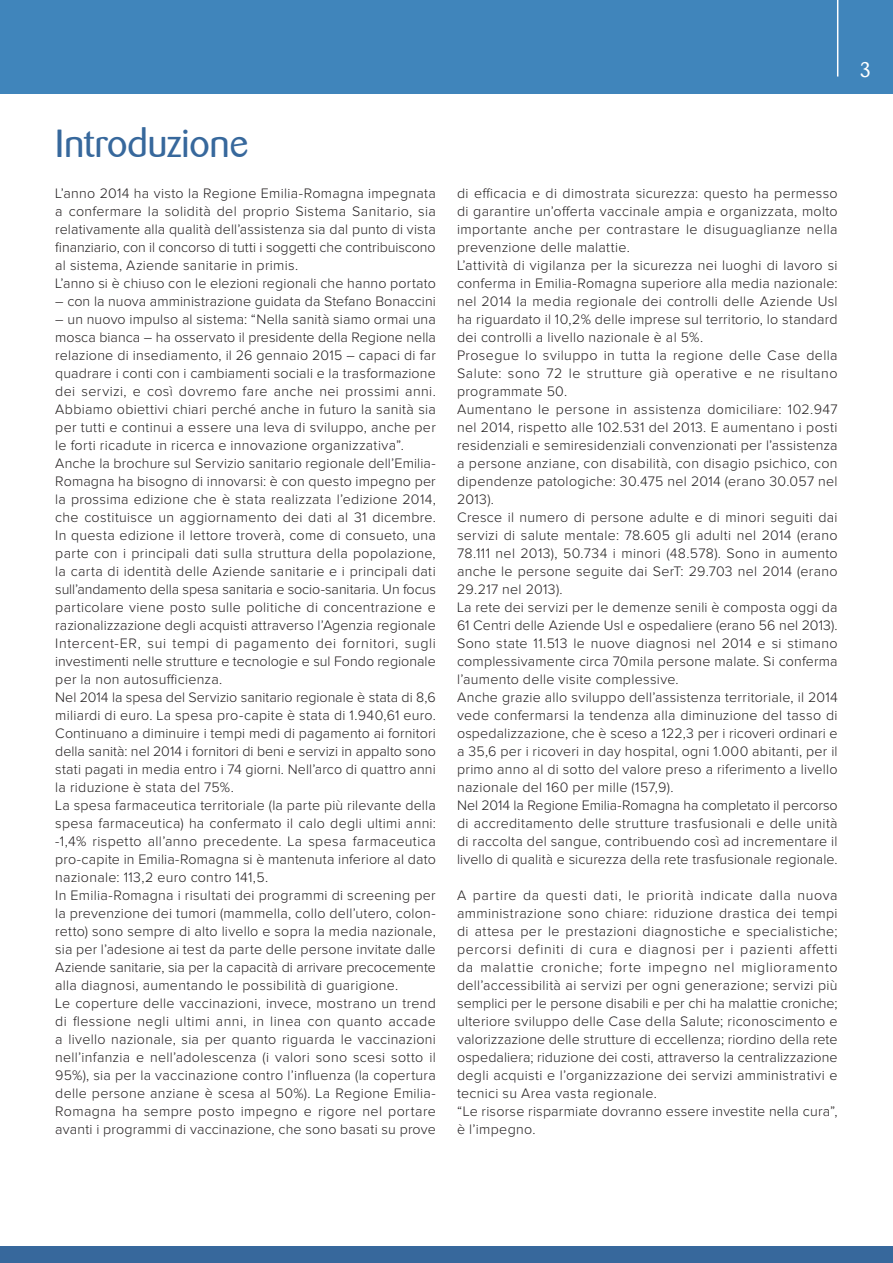
<style>
.page{position:relative;width:893px;height:1263px;background:#fff}
.page>*{position:absolute;margin:0;border:0;box-sizing:border-box;transform-origin:0 0}
.t1{font:39px "Barmeno";letter-spacing:-.005em;color:#37689c}
.t2{font:21px "Barmeno";color:#fff}
.t3{font:300 14.25px/18px "Proxima Nova";letter-spacing:.02em;color:#231f20}
</style>
<div class="page">
<div style="left:0;top:0;width:893px;height:94px;background:#4085bb"></div>
<div style="left:0;top:1246px;width:893px;height:17px;background:#37689c"></div>
<hr style="left:837px;top:0;width:1px;height:77px;background:#fff">
<h1 class="t1" style="left:55px;top:121px;width:195px">Introduzione</h1>
<p class="t3" style="left:55px;top:185px;width:382px">L’anno 2014 ha visto la Regione Emilia-Romagna impegnata a confermare la solidità del proprio Sistema Sanitario, sia relativamente alla qualità dell’assistenza sia dal punto di vista finanziario, con il concorso di tutti i soggetti che contribuiscono al sistema, Aziende sanitarie in primis.<br>L’anno si è chiuso con le elezioni regionali che hanno portato</p>
<p class="t3" style="left:55px;top:293px;width:382px">– con la nuova amministrazione guidata da Stefano Bonaccini</p>
<p class="t3" style="left:55px;top:311px;width:382px">– un nuovo impulso al sistema: “Nella sanità siamo ormai una mosca bianca – ha osservato il presidente della Regione nella relazione di insediamento, il 26 gennaio 2015 – capaci di far quadrare i conti con i cambiamenti sociali e la trasformazione dei servizi, e così dovremo fare anche nei prossimi anni.<br>Abbiamo obiettivi chiari perché anche in futuro la sanità sia per tutti e continui a essere una leva di sviluppo, anche per le forti ricadute in ricerca e innovazione organizzativa”.<br>Anche la brochure sul Servizio sanitario regionale dell’Emilia-Romagna ha bisogno di innovarsi: è con questo impegno per la prossima edizione che è stata realizzata l’edizione 2014, che costituisce un aggiornamento dei dati al 31 dicembre.<br>In questa edizione il lettore troverà, come di consueto, una parte con i principali dati sulla struttura della popolazione, la carta di identità delle Aziende sanitarie e i principali dati sull’andamento della spesa sanitaria e socio-sanitaria. Un focus particolare viene posto sulle politiche di concentrazione e razionalizzazione degli acquisti attraverso l’Agenzia regionale Intercent-ER, sui tempi di pagamento dei fornitori, sugli investimenti nelle strutture e tecnologie e sul Fondo regionale per la non autosufficienza.<br>Nel 2014 la spesa del Servizio sanitario regionale è stata di 8,6 miliardi di euro. La spesa pro-capite è stata di 1.940,61 euro.<br>Continuano a diminuire i tempi medi di pagamento ai fornitori della sanità: nel 2014 i fornitori di beni e servizi in appalto sono stati pagati in media entro i 74 giorni. Nell’arco di quattro anni la riduzione è stata del 75%.<br>La spesa farmaceutica territoriale (la parte più rilevante della spesa farmaceutica) ha confermato il calo degli ultimi anni: -1,4% rispetto all’anno precedente. La spesa farmaceutica pro-capite in Emilia-Romagna si è mantenuta inferiore al dato nazionale: 113,2 euro contro 141,5.<br>In Emilia-Romagna i risultati dei programmi di screening per la prevenzione dei tumori (mammella, collo dell’utero, colon&shy;retto) sono sempre di alto livello e sopra la media nazionale, sia per l’adesione ai test da parte delle persone invitate dalle Aziende sanitarie, sia per la capacità di arrivare precocemente alla diagnosi, aumentando le possibilità di guarigione.<br>Le coperture delle vaccinazioni, invece, mostrano un trend di flessione negli ultimi anni, in linea con quanto accade a livello nazionale, sia per quanto riguarda le vaccinazioni nell’infanzia e nell’adolescenza (i valori sono scesi sotto il 95%), sia per la vaccinazione contro l’influenza (la copertura delle persone anziane è scesa al 50%). La Regione Emilia-Romagna ha sempre posto impegno e rigore nel portare avanti i programmi di vaccinazione, che sono basati su prove</p>
<p class="t3" style="left:457px;top:185px;width:382px">di efficacia e di dimostrata sicurezza: questo ha permesso di garantire un’offerta vaccinale ampia e organizzata, molto importante anche per contrastare le disuguaglianze nella prevenzione delle malattie.<br>L’attività di vigilanza per la sicurezza nei luoghi di lavoro si conferma in Emilia-Romagna superiore alla media nazionale: nel 2014 la media regionale dei controlli delle Aziende Usl ha riguardato il 10,2% delle imprese sul territorio, lo standard dei controlli a livello nazionale è al 5%.<br>Prosegue lo sviluppo in tutta la regione delle Case della Salute: sono 72 le strutture già operative e ne risultano programmate 50.<br>Aumentano le persone in assistenza domiciliare: 102.947 nel 2014, rispetto alle 102.531 del 2013. E aumentano i posti residenziali e semiresidenziali convenzionati per l’assistenza a persone anziane, con disabilità, con disagio psichico, con dipendenze patologiche: 30.475 nel 2014 (erano 30.057 nel 2013).<br>Cresce il numero di persone adulte e di minori seguiti dai servizi di salute mentale: 78.605 gli adulti nel 2014 (erano 78.111 nel 2013), 50.734 i minori (48.578). Sono in aumento anche le persone seguite dai SerT: 29.703 nel 2014 (erano 29.217 nel 2013).<br>La rete dei servizi per le demenze senili è composta oggi da 61 Centri delle Aziende Usl e ospedaliere (erano 56 nel 2013).<br>Sono state 11.513 le nuove diagnosi nel 2014 e si stimano complessivamente circa 70mila persone malate. Si conferma l’aumento delle visite complessive.<br>Anche grazie allo sviluppo dell’assistenza territoriale, il 2014 vede confermarsi la tendenza alla diminuzione del tasso di ospedalizzazione, che è sceso a 122,3 per i ricoveri ordinari e a 35,6 per i ricoveri in day hospital, ogni 1.000 abitanti, per il primo anno al di sotto del valore preso a riferimento a livello nazionale del 160 per mille (157,9).<br>Nel 2014 la Regione Emilia-Romagna ha completato il percorso di accreditamento delle strutture trasfusionali e delle unità di raccolta del sangue, contribuendo così ad incrementare il livello di qualità e sicurezza della rete trasfusionale regionale.</p>
<p class="t3" style="left:457px;top:887px;width:382px">A partire da questi dati, le priorità indicate dalla nuova amministrazione sono chiare: riduzione drastica dei tempi di attesa per le prestazioni diagnostiche e specialistiche; percorsi definiti di cura e diagnosi per i pazienti affetti da malattie croniche; forte impegno nel miglioramento dell’accessibilità ai servizi per ogni generazione; servizi più semplici per le persone disabili e per chi ha malattie croniche; ulteriore sviluppo delle Case della Salute; riconoscimento e valorizzazione delle strutture di eccellenza; riordino della rete ospedaliera; riduzione dei costi, attraverso la centralizzazione degli acquisti e l’organizzazione dei servizi amministrativi e tecnici su Area vasta regionale.<br>“Le risorse risparmiate dovranno essere investite nella cura”, è l’impegno.</p>
<h2 class="t2" style="left:860px;top:57px;width:13px">3</h2>
</div>
